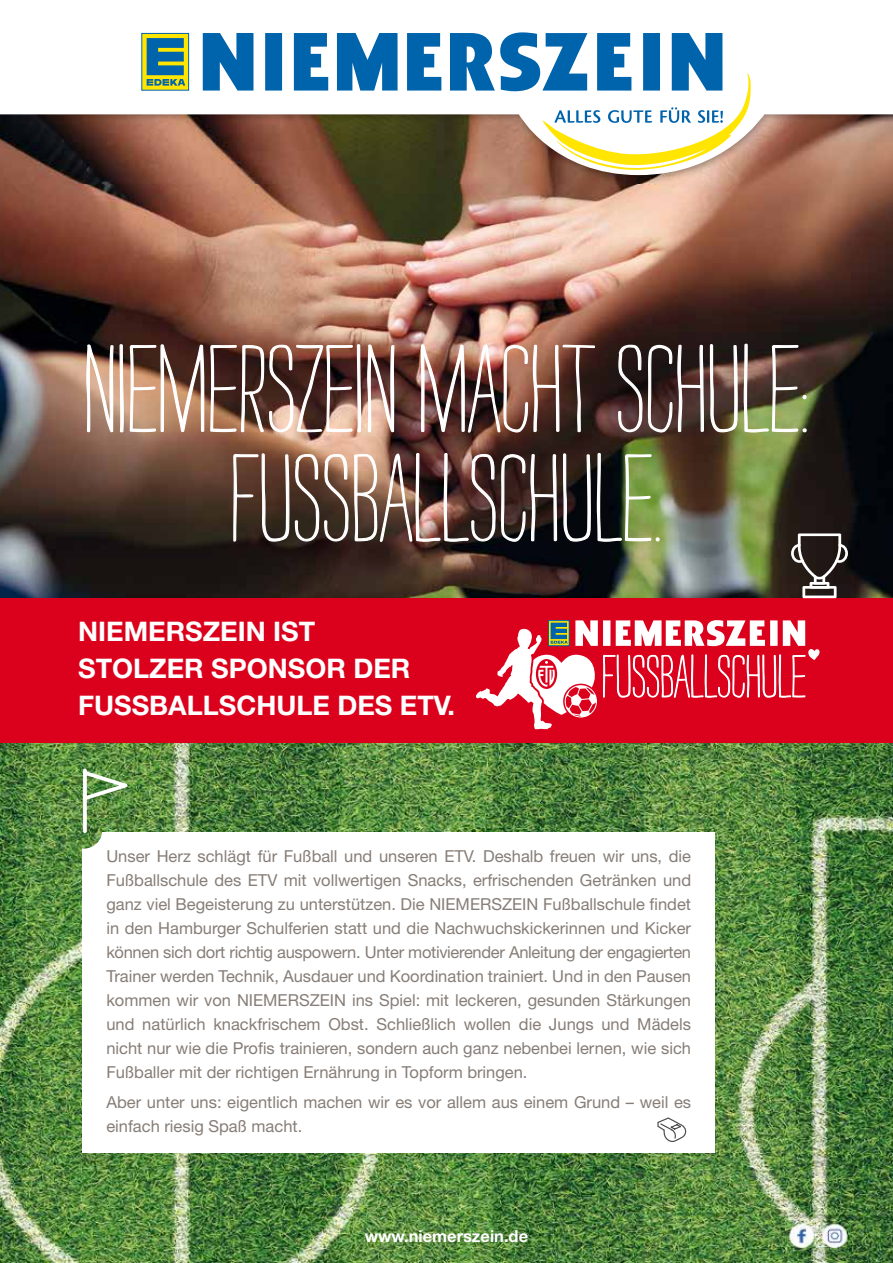
<style>
.page{position:relative;width:893px;height:1263px;background:#fff}
.page>*{position:absolute;margin:0;border:0;box-sizing:border-box;transform-origin:0 0}
.t1{font:700 27px/37px "Helvetica Neue";color:#fff}
.t2{font:16.5px/24px "Helvetica Neue";color:#867d76;text-align:justify}
.t3{font:700 16.5px "Helvetica Neue";color:#fff}
</style>
<div class="page">
<img style="left:0;top:743px;width:893px;height:520px">
<img style="left:0;top:175px;width:893px;height:423px">
<svg style="left:0;top:32px;width:893px;height:143px"></svg>
<svg style="left:203px;top:33px;width:50px;height:58px"></svg>
<div style="left:265px;top:33px;width:17px;height:58px;background:#0064ad"></div>
<svg style="left:294px;top:33px;width:34px;height:58px"></svg>
<svg style="left:407px;top:33px;width:34px;height:58px"></svg>
<svg style="left:450px;top:32px;width:301px;height:138px"></svg>
<div style="left:142px;top:33px;width:47px;height:57px;background:#ffe500"></div>
<div style="left:141px;top:33px;width:48px;height:58px;border:1px solid #0064ad"></div>
<svg style="left:147px;top:38px;width:38px;height:48px"></svg>
<svg style="left:337px;top:33px;width:61px;height:58px;background:#2a7eba"></svg>
<img style="left:232px;top:450px;width:429px;height:92px">
<img style="left:86px;top:341px;width:721px;height:92px">
<img style="left:819px;top:1220px;width:29px;height:29px">
<img style="left:786px;top:1221px;width:29px;height:28px">
<div style="left:0;top:598px;width:893px;height:145px;background:#db001b"></div>
<svg style="left:476px;top:620px;width:343px;height:110px"></svg>
<div style="left:82px;top:833px;width:632px;height:320px;background:#fff"></div>
<svg style="left:657px;top:1118px;width:30px;height:24px"></svg>
<svg style="left:791px;top:533px;width:57px;height:65px"></svg>
<img style="left:66px;top:813px;width:36px;height:35px;border-radius:18px">
<svg style="left:80px;top:766px;width:58px;height:69px;background:#739d5f"></svg>
<h1 class="t1" style="left:78px;top:612px;width:378px">NIEMERSZEIN IST<br>STOLZER SPONSOR DER<br>FUSSBALLSCHULE DES ETV.</h1>
<p class="t2" style="left:106px;top:844px;width:586px">Unser Herz schlägt für Fußball und unseren ETV. Deshalb freuen wir uns, die Fußballschule des ETV mit vollwertigen Snacks, erfrischenden Getränken und ganz viel Begeisterung zu unterstützen. Die NIEMERSZEIN Fußballschule findet in den Hamburger Schulferien statt und die Nachwuchskickerinnen und Kicker können sich dort richtig auspowern. Unter motivierender Anleitung der engagierten Trainer werden Technik, Ausdauer und Koordination trainiert. Und in den Pausen kommen wir von NIEMERSZEIN ins Spiel: mit leckeren, gesunden Stärkungen und natürlich knackfrischem Obst. Schließlich wollen die Jungs und Mädels nicht nur wie die Profis trainieren, sondern auch ganz nebenbei lernen, wie sich Fußballer mit der richtigen Ernährung in Topform bringen.</p>
<p class="t2" style="left:106px;top:1090px;width:586px">Aber unter uns: eigentlich machen wir es vor allem aus einem Grund – weil es einfach riesig Spaß macht.</p>
<p class="t3" style="left:365px;top:1226px;width:165px">www.niemerszein.de</p>
</div>
